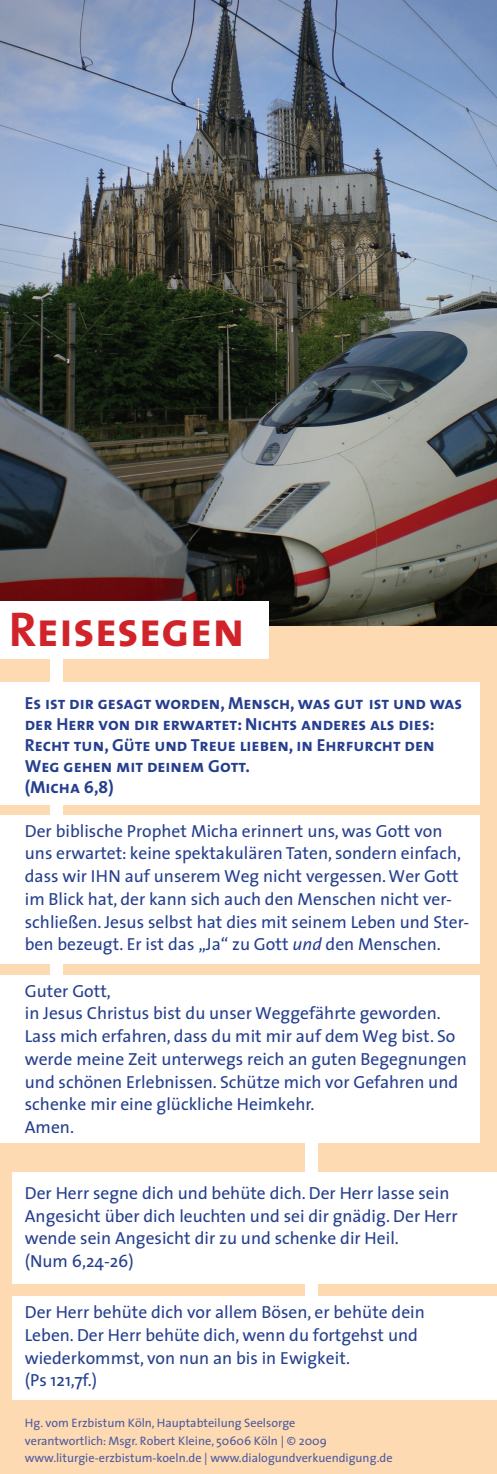
<style>
.page{position:relative;width:497px;height:1474px;background:#fff}
.page>*{position:absolute;margin:0;border:0;box-sizing:border-box;transform-origin:0 0}
.t1{font:49px "The Sans 7 Bold Caps";color:#d1232a}
.t2{font:17.5px/22.8px "The Sans 5";color:#253f8e}
.t3{font:17.5px/21px "The Sans 7 Bold Caps";color:#253f8e}
.t4{font:12.25px/17.5px "The Sans 5";color:#4d5a9e}
.s1{font-style:italic}
</style>
<div class="page">
<div style="left:0;top:432px;width:496px;height:1041px;background:#fedab3"></div>
<div style="left:50px;top:653px;width:13px;height:372px;background:#fff"></div>
<div style="left:305px;top:1027px;width:12px;height:371px;background:#fff"></div>
<div style="left:12px;top:1296px;width:484px;height:103px;background:#fff"></div>
<div style="left:12px;top:1172px;width:484px;height:111px;background:#fff"></div>
<div style="left:0;top:975px;width:479px;height:167px;background:#fff"></div>
<div style="left:0;top:815px;width:479px;height:148px;background:#fff"></div>
<div style="left:0;top:682px;width:479px;height:122px;background:#fff"></div>
<img style="left:0;top:0;width:496px;height:625px">
<div style="left:0;top:601px;width:268px;height:58px;background:#fff"></div>
<h1 class="t1" style="left:9px;top:588px;width:237px">Reisesegen</h1>
<p class="t3" style="left:25px;top:692px;width:438px">Es ist dir gesagt worden, Mensch, was gut ist und was der Herr von dir erwartet: Nichts anderes als dies:<br>Recht tun, Güte und Treue lieben, in Ehrfurcht den Weg gehen mit deinem Gott.<br>(Micha 6,8)</p>
<p class="t2" style="left:25px;top:818px;width:445px">Der biblische Prophet Micha erinnert uns, was Gott von uns erwartet: keine spektakulären Taten, sondern einfach, dass wir IHN auf unserem Weg nicht vergessen. Wer Gott im Blick hat, der kann sich auch den Menschen nicht ver&shy;schließen. Jesus selbst hat dies mit seinem Leben und Ster&shy;ben bezeugt. Er ist das „Ja“ zu Gott <span class="s1">und</span> den Menschen.</p>
<p class="t2" style="left:25px;top:978px;width:443px">Guter Gott,<br>in Jesus Christus bist du unser Weggefährte geworden.<br>Lass mich erfahren, dass du mit mir auf dem Weg bist. So werde meine Zeit unterwegs reich an guten Begegnungen und schönen Erlebnissen. Schütze mich vor Gefahren und schenke mir eine glückliche Heimkehr.<br>Amen.</p>
<p class="t2" style="left:25px;top:1181px;width:434px">Der Herr segne dich und behüte dich. Der Herr lasse sein Angesicht über dich leuchten und sei dir gnädig. Der Herr wende sein Angesicht dir zu und schenke dir Heil.<br>(Num 6,24-26)</p>
<p class="t2" style="left:25px;top:1300px;width:401px">Der Herr behüte dich vor allem Bösen, er behüte dein Leben. Der Herr behüte dich, wenn du fortgehst und wiederkommst, von nun an bis in Ewigkeit.<br>(Ps 121,7f.)</p>
<p class="t4" style="left:25px;top:1413px;width:369px">Hg. vom Erzbistum Köln, Hauptabteilung Seelsorge<br>verantwortlich: Msgr. Robert Kleine, 50606 Köln | © 2009 www.liturgie-erzbistum-koeln.de | www.dialogundverkuendigung.de</p>
</div>
